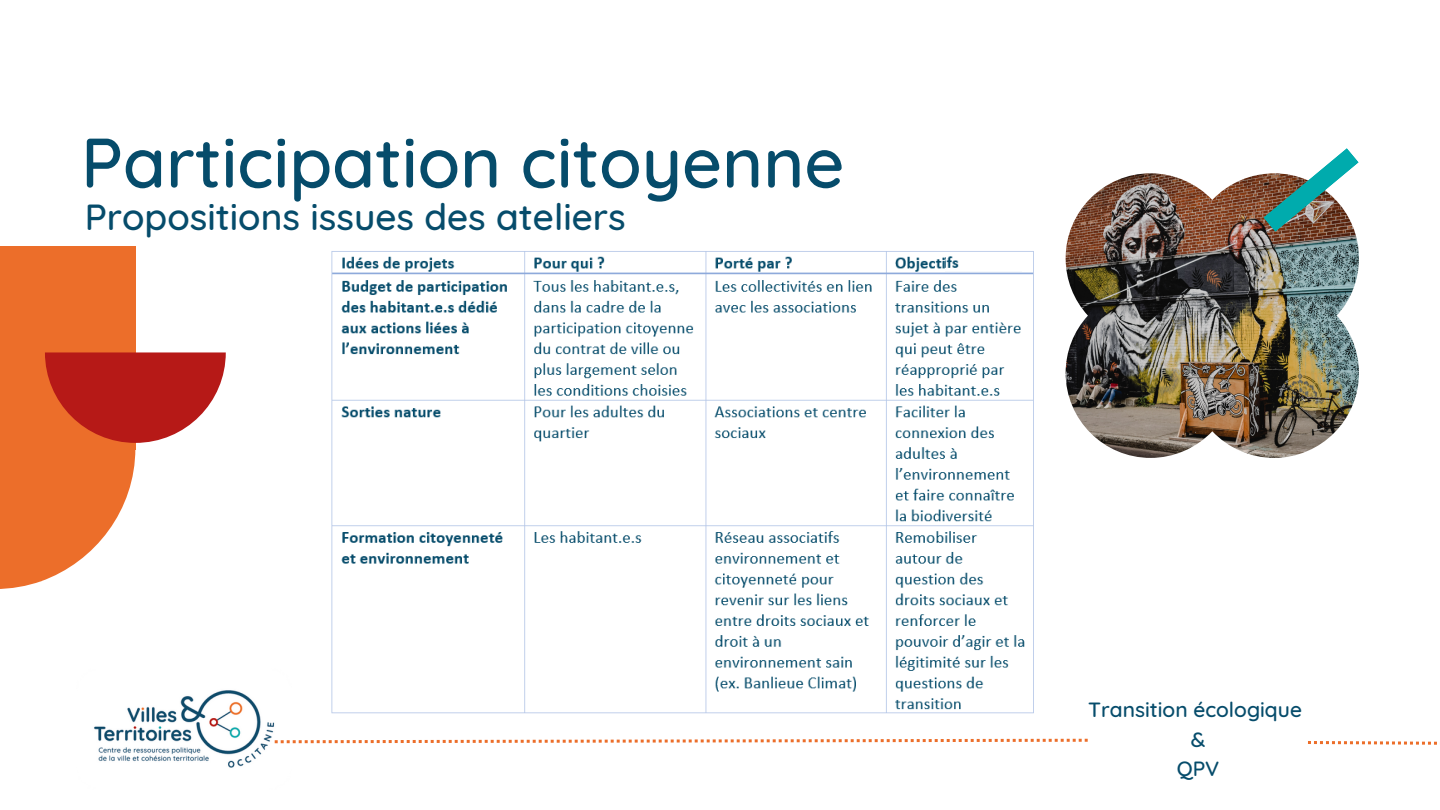
<style>
.page{position:relative;width:1440px;height:810px;background:#fff}
.page>*{position:absolute;margin:0;border:0;box-sizing:border-box;transform-origin:0 0}
.t1{font:500 70px "Quicksand";color:#064c6b}
.t2{font:500 37px "Quicksand";color:#064c6b}
.t3{font:500 21px "Quicksand";color:#064c6b}
</style>
<div class="page">
<img style="left:1066px;top:173px;width:293px;height:285px">
<svg style="left:1263px;top:148px;width:96px;height:84px"></svg>
<div style="left:0;top:284px;width:135px;height:166px;background:#ec6e2a"></div>
<div style="left:0;top:246px;width:135px;height:40px;background:#ec6e2a"></div>
<svg style="left:0;top:352px;width:226px;height:237px"></svg>
<img style="left:94px;top:690px;width:196px;height:78px">
<svg style="left:275px;top:739px;width:813px;height:4px"></svg>
<svg style="left:1308px;top:741px;width:129px;height:4px"></svg>
<img style="left:331px;top:251px;width:703px;height:463px">
<img style="left:946px;top:256px;width:75px;height:15px">
<p class="t1" style="left:81px;top:118px;width:765px">Participation citoyenne</p>
<p class="t2" style="left:85px;top:193px;width:543px">Propositions issues des ateliers</p>
<p class="t3" style="left:1088px;top:696px;width:215px">Transition écologique</p>
<p class="t3" style="left:1191px;top:726px;width:16px">&amp;</p>
<p class="t3" style="left:1177px;top:755px;width:44px">QPV</p>
</div>
